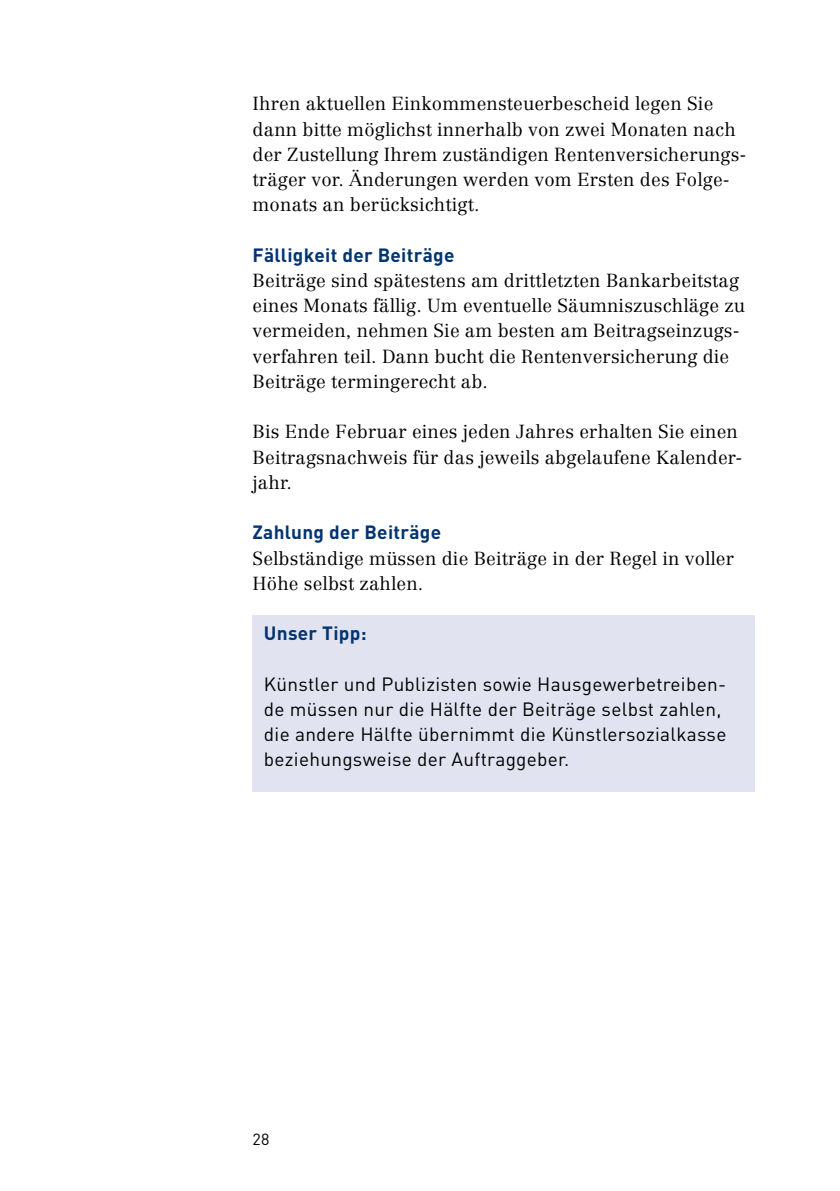
<style>
.page{position:relative;width:840px;height:1191px;background:#fff}
.page>*{position:absolute;margin:0;border:0;box-sizing:border-box;transform-origin:0 0}
.t1{font:19px/25.2px "DIN";letter-spacing:.015em;color:#000}
.t2{font:700 19px "DIN";letter-spacing:.015em;color:#003472}
.t3{font:300 18.6px/25.2px "Centennial";letter-spacing:.01em;color:#000}
.t4{font:16px "DIN";color:#000}
</style>
<div class="page">
<div style="left:252px;top:615px;width:502px;height:176px;background:#e2e3f0"></div>
<p class="t3" style="left:252px;top:91px;width:495px">Ihren aktuellen Einkommensteuerbescheid legen Sie dann bitte möglichst inner halb von zwei Monaten nach der Zustellung Ihrem zuständigen Rentenversicherungs&shy;träger vor. Änderungen werden vom Ersten des Folge&shy;monats an berücksichtigt.</p>
<h3 class="t2" style="left:252px;top:242px;width:203px">Fälligkeit der Beiträge</h3>
<p class="t3" style="left:252px;top:268px;width:493px">Beiträge sind spätestens am drittletzten Bankarbeitstag eines Monats fällig. Um eventuelle Säumniszuschläge zu vermeiden, nehmen Sie am besten am Beitragseinzugs&shy;verfahren teil. Dann bucht die Rentenversicherung die Beiträge termingerecht ab.</p>
<p class="t3" style="left:252px;top:419px;width:491px">Bis Ende Februar eines jeden Jahres erhalten Sie einen<br>Beitragsnachweis für das jeweils abgelaufene Kalender&shy;jahr.</p>
<h3 class="t2" style="left:252px;top:520px;width:190px">Zahlung der Beiträge</h3>
<p class="t3" style="left:252px;top:545px;width:482px">Selbständige müssen die Beiträge in der Regel in voller<br>Höhe selbst zahlen.</p>
<h3 class="t2" style="left:264px;top:621px;width:104px">Unser Tipp:</h3>
<p class="t1" style="left:264px;top:671px;width:463px">Künstler und Publizisten sowie Hausgewerbetreiben&shy;de müssen nur die Hälfte der Beiträge selbst zahlen, die andere Hälfte übernimmt die Künstlersozialkasse beziehungsweise der Auftrag geber.</p>
<p class="t4" style="left:252px;top:1129px;width:18px">28</p>
</div>
